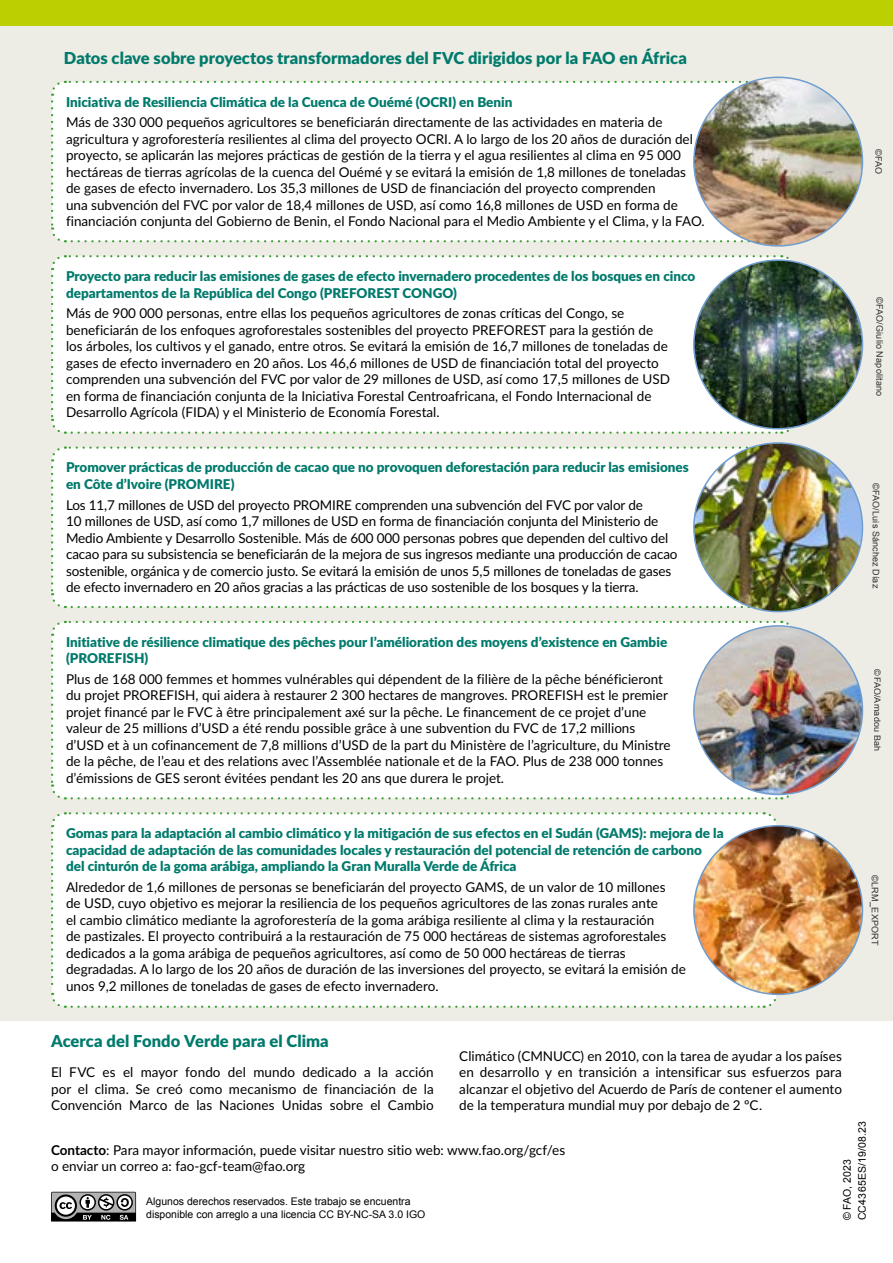
<style>
.page{position:relative;width:893px;height:1263px;background:#fff}
.page>*{position:absolute;margin:0;border:0;box-sizing:border-box;transform-origin:0 0}
.t1{font:900 16.5px "Lato";letter-spacing:.005em;color:#007a6c}
.t2{font:13.5px/16.5px "Lato";color:#000}
.t3{font:900 13.5px/16.5px "Lato";color:#007a6c}
.t4{font:10.5px/13.5px "Arial";color:#000}
.t5{font:10.5px/15px "Arial";letter-spacing:.02em;color:#000}
.t6{font:9px "Arial";letter-spacing:.02em;color:#000}
.s1{font-weight:700}
</style>
<div class="page">
<div style="left:0;top:26px;width:893px;height:994px;background:#edece5"></div>
<div style="left:0;top:0;width:893px;height:26px;background:#bccf00"></div>
<svg style="left:51px;top:1192px;width:85px;height:29px"></svg>
<div style="left:51px;top:80px;width:707px;height:164px;background:#fff"></div>
<div style="left:52px;top:256px;width:742px;height:177px;background:#fff;border-radius:13px"></div>
<svg style="left:51px;top:276px;width:15px;height:158px"></svg>
<svg style="left:72px;top:419px;width:724px;height:15px"></svg>
<svg style="left:781px;top:255px;width:8px;height:4px"></svg>
<svg style="left:51px;top:255px;width:723px;height:15px"></svg>
<div style="left:52px;top:448px;width:742px;height:159px;background:#fff;border-radius:13px"></div>
<svg style="left:51px;top:467px;width:15px;height:142px"></svg>
<svg style="left:72px;top:593px;width:679px;height:15px"></svg>
<svg style="left:51px;top:446px;width:703px;height:15px"></svg>
<img style="left:694px;top:443px;width:168px;height:169px;border-radius:84px">
<img style="left:694px;top:260px;width:168px;height:169px;border-radius:84px">
<div style="left:51px;top:620px;width:745px;height:180px;background:#fff"></div>
<div style="left:52px;top:813px;width:724px;height:194px;background:#fff;border-radius:13px"></div>
<svg style="left:51px;top:833px;width:15px;height:175px"></svg>
<svg style="left:72px;top:993px;width:707px;height:15px"></svg>
<svg style="left:764px;top:812px;width:12px;height:14px"></svg>
<svg style="left:51px;top:812px;width:706px;height:15px"></svg>
<img style="left:694px;top:826px;width:168px;height:168px;border-radius:84px">
<img style="left:694px;top:77px;width:168px;height:169px;border-radius:84px">
<img style="left:694px;top:626px;width:168px;height:168px;border-radius:84px">
<p class="t1" style="left:64px;top:46px;width:625px">Datos clave sobre proyectos transformadores del FVC dirigidos por la FAO en África</p>
<p class="t3" style="left:66px;top:93px;width:448px">Iniciativa de Resiliencia Climática de la Cuenca de Ouémé (OCRI) en Benin</p>
<p class="t2" style="left:66px;top:114px;width:640px">Más de 330 000 pequeños agricultores se beneficiarán directamente de las actividades en materia de agricultura y agroforestería resilientes al clima del proyecto OCRI. A lo largo de los 20 años de duración del proyecto, se aplicarán las mejores prácticas de gestión de la tierra y el agua resilientes al clima en 95 000 hectáreas de tierras agrícolas de la cuenca del Ouémé y se evitará la emisión de 1,8 millones de toneladas<br>de gases de efecto invernadero. Los 35,3 millones de USD de financiación del proyecto comprenden<br>una subvención del FVC por valor de 18,4 millones de USD, así como 16,8 millones de USD en forma de financiación conjunta del Gobierno de Benin, el Fondo Nacional para el Medio Ambiente y el Clima, y la FAO.</p>
<p class="t3" style="left:66px;top:267px;width:631px">Proyecto para reducir las emisiones de gases de efecto invernadero procedentes de los bosques en cinco departamentos de la República del Congo (PREFOREST CONGO)</p>
<p class="t2" style="left:66px;top:305px;width:605px">Más de 900 000 personas, entre ellas los pequeños agricultores de zonas críticas del Congo, se beneficiarán de los enfoques agroforestales sostenibles del proyecto PREFOREST para la gestión de los árboles, los cultivos y el ganado, entre otros. Se evitará la emisión de 16,7 millones de toneladas de gases de efecto invernadero en 20 años. Los 46,6 millones de USD de financiación total del proyecto comprenden una subvención del FVC por valor de 29 millones de USD, así como 17,5 millones de USD en forma de financiación conjunta de la Iniciativa Forestal Centroafricana, el Fondo Internacional de Desarrollo Agrícola (FIDA) y el Ministerio de Economía Forestal.</p>
<p class="t3" style="left:66px;top:459px;width:624px">Promover prácticas de producción de cacao que no provoquen deforestación para reducir las emisiones en Côte d’Ivoire (PROMIRE)</p>
<p class="t2" style="left:66px;top:496px;width:613px">Los 11,7 millones de USD del proyecto PROMIRE comprenden una subvención del FVC por valor de<br>10 millones de USD, así como 1,7 millones de USD en forma de financiación conjunta del Ministerio de Medio Ambiente y Desarrollo Sostenible. Más de 600 000 personas pobres que dependen del cultivo del cacao para su subsistencia se beneficiarán de la mejora de sus ingresos mediante una producción de cacao sostenible, orgánica y de comercio justo. Se evitará la emisión de unos 5,5 millones de toneladas de gases de efecto invernadero en 20 años gracias a las prácticas de uso sostenible de los bosques y la tierra.</p>
<p class="t3" style="left:66px;top:633px;width:603px">Initiative de résilience climatique des pêches pour l’amélioration des moyens d’existence en Gambie (PROREFISH)</p>
<p class="t2" style="left:66px;top:670px;width:606px">Plus de 168 000 femmes et hommes vulnérables qui dépendent de la filière de la pêche bénéficieront du projet PROREFISH, qui aidera à restaurer 2 300 hectares de mangroves. PROREFISH est le premier projet financé par le FVC à être principalement axé sur la pêche. Le financement de ce projet d’une valeur de 25 millions d’USD a été rendu possible grâce à une subvention du FVC de 17,2 millions d’USD et à un cofinancement de 7,8 millions d’USD de la part du Ministère de l’agriculture, du Ministre de la pêche, de l’eau et des relations avec l’Assemblée nationale et de la FAO. Plus de 238 000 tonnes d’émissions de GES seront évitées pendant les 20 ans que durera le projet.</p>
<p class="t3" style="left:66px;top:824px;width:659px">Gomas para la adaptación al cambio climático y la mitigación de sus efectos en el Sudán (GAMS): mejora de la capacidad de adaptación de las comunidades locales y restauración del potencial de retención de carbono del cinturón de la goma arábiga, ampliando la Gran Muralla Verde de África</p>
<p class="t2" style="left:66px;top:878px;width:621px">Alrededor de 1,6 millones de personas se beneficiarán del proyecto GAMS, de un valor de 10 millones<br>de USD, cuyo objetivo es mejorar la resiliencia de los pequeños agricultores de las zonas rurales ante<br>el cambio climático mediante la agroforestería de la goma arábiga resiliente al clima y la restauración<br>de pastizales. El proyecto contribuirá a la restauración de 75 000 hectáreas de sistemas agroforestales dedicados a la goma arábiga de pequeños agricultores, así como de 50 000 hectáreas de tierras degradadas. A lo largo de los 20 años de duración de las inversiones del proyecto, se evitará la emisión de unos 9,2 millones de toneladas de gases de efecto invernadero.</p>
<p class="t1" style="left:51px;top:1028px;width:279px">Acerca del Fondo Verde para el Clima</p>
<p class="t2" style="left:51px;top:1063px;width:384px;text-align:justify">El FVC es el mayor fondo del mundo dedicado a la acción por el clima. Se creó como mecanismo de financiación de la Convención Marco de las Naciones Unidas sobre el Cambio</p>
<p class="t2" style="left:459px;top:1047px;width:384px;text-align:justify">Climático (CMNUCC) en 2010, con la tarea de ayudar a los países en desarrollo y en transición a intensificar sus esfuerzos para alcanzar el objetivo del Acuerdo de París de contener el aumento de la temperatura mundial muy por debajo de 2 ºC.</p>
<p class="t6" style="left:884px;top:149px;width:27px;rotate:90deg">©FAO</p>
<p class="t6" style="left:885px;top:297px;width:101px;rotate:90deg">©FAO/Giulio Napolitano</p>
<p class="t6" style="left:882px;top:483px;width:107px;rotate:90deg">©FAO/Luis Sánchez Díaz</p>
<p class="t6" style="left:883px;top:669px;width:83px;rotate:90deg">©FAO/Amadou Bah</p>
<p class="t6" style="left:881px;top:874px;width:72px;rotate:90deg">©LRM_EXPORT</p>
<p class="t2" style="left:51px;top:1141px;width:516px"><span class="s1">Contacto</span>: Para mayor información, puede visitar nuestro sitio web: www.fao.org/gcf/es o enviar un correo a: fao-gcf-team@fao.org</p>
<p class="t4" style="left:146px;top:1194px;width:281px">Algunos derechos reservados. Este trabajo se encuentra disponible con arreglo a una licencia CC BY-NC-SA 3.0 IGO</p>
<p class="t5" style="left:840px;top:1220px;width:101px;rotate:-90deg">© FAO, 2023<br>CC4365ES/19/08.23</p>
</div>
